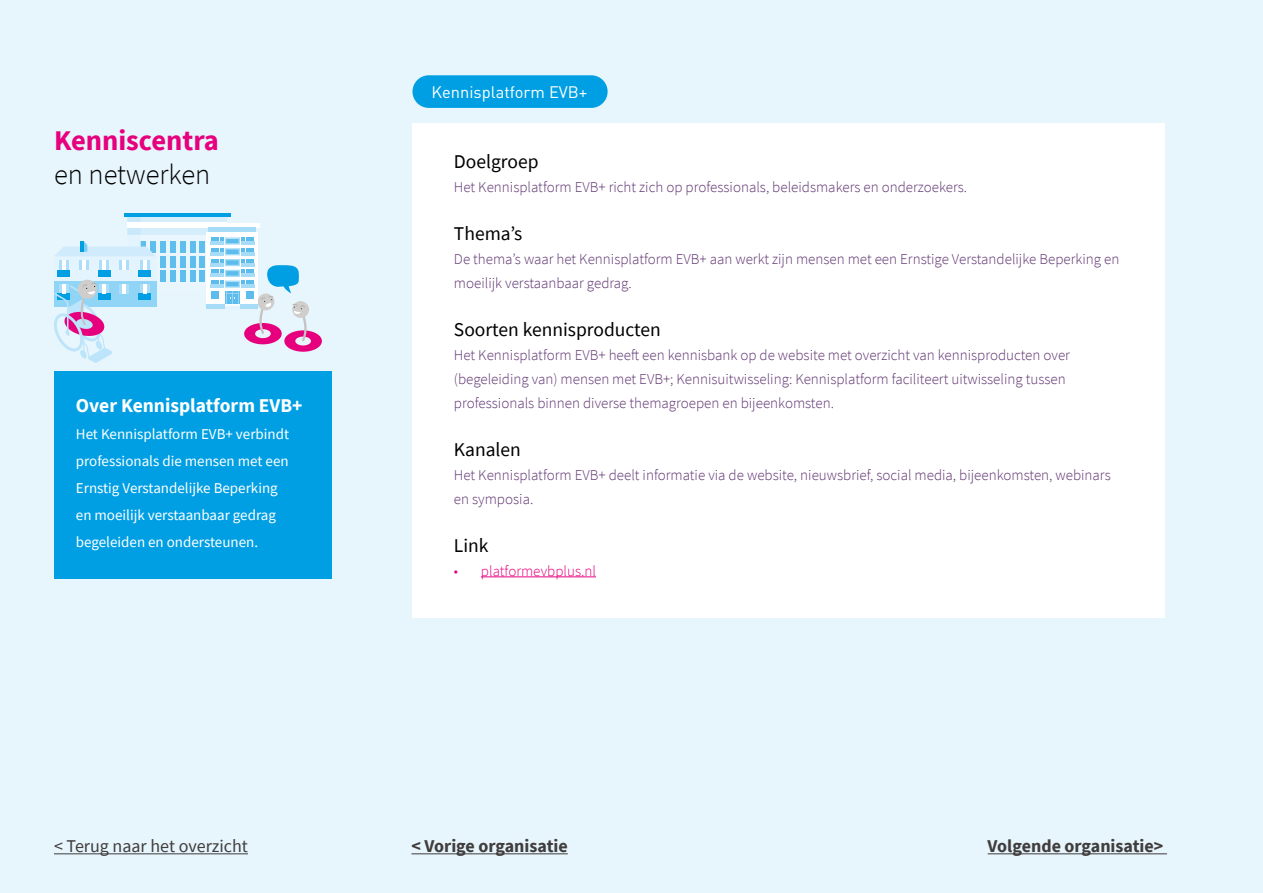
<style>
.page{position:relative;width:1263px;height:893px;background:#e7f5fc}
.page>*{position:absolute;margin:0;border:0;box-sizing:border-box;transform-origin:0 0}
.t1{font:700 28.5px "Source Sans Pro";color:#e6007d}
.t2{font:300 28.5px "Source Sans Pro";color:#000}
.t3{font:19.5px "Source Sans Pro";color:#000}
.t4{font:700 19.5px "Source Sans Pro";color:#fff}
.t5{font:700 18px "Source Sans Pro";color:#403d3d}
.t6{font:18px "Source Sans Pro";color:#403d3d}
.t7{font:16.5px "DIN Pro";color:#fff}
.t8{font:300 15px/24px "Source Sans Pro";color:#5e3370}
.t9{font:15px/27px "Source Sans Pro";color:#fff}
.t10{font:300 15px "Source Sans Pro";color:#e6007d}
</style>
<div class="page">
<hr style="left:54px;top:853px;width:194px;height:1px;background:#403d3d">
<hr style="left:988px;top:853px;width:179px;height:1px;background:#403d3d">
<hr style="left:411px;top:853px;width:157px;height:1px;background:#403d3d">
<div style="left:128px;top:215px;width:99px;height:74px;background:#d6eefc"></div>
<div style="left:128px;top:235px;width:99px;height:54px;background:#eaf6fe"></div>
<div style="left:128px;top:223px;width:99px;height:5px;background:#fff"></div>
<div style="left:160px;top:241px;width:6px;height:12px;background:#60beec"></div>
<div style="left:170px;top:241px;width:6px;height:12px;background:#60beec"></div>
<div style="left:180px;top:241px;width:5px;height:12px;background:#60beec"></div>
<div style="left:190px;top:241px;width:5px;height:12px;background:#60beec"></div>
<div style="left:200px;top:241px;width:5px;height:12px;background:#60beec"></div>
<div style="left:160px;top:256px;width:6px;height:11px;background:#60beec"></div>
<div style="left:170px;top:256px;width:6px;height:11px;background:#60beec"></div>
<div style="left:180px;top:256px;width:5px;height:11px;background:#60beec"></div>
<div style="left:190px;top:256px;width:5px;height:11px;background:#60beec"></div>
<div style="left:200px;top:256px;width:5px;height:11px;background:#60beec"></div>
<div style="left:160px;top:270px;width:6px;height:12px;background:#60beec"></div>
<div style="left:170px;top:270px;width:6px;height:12px;background:#60beec"></div>
<div style="left:180px;top:270px;width:5px;height:12px;background:#60beec"></div>
<div style="left:190px;top:270px;width:5px;height:12px;background:#60beec"></div>
<div style="left:200px;top:270px;width:5px;height:12px;background:#60beec"></div>
<hr style="left:124px;top:214px;width:106px;height:3px;background:#009fe3">
<div style="left:207px;top:232px;width:51px;height:72px;background:#fff"></div>
<svg style="left:208px;top:224px;width:52px;height:4px"></svg>
<hr style="left:209px;top:228px;width:47px;height:4px;background:#a7dcf8">
<hr style="left:207px;top:304px;width:51px;height:4px;background:#a7dcf8">
<svg style="left:210px;top:237px;width:112px;height:115px"></svg>
<svg style="left:54px;top:217px;width:102px;height:146px"></svg>
<div style="left:412px;top:123px;width:753px;height:495px;background:#fff"></div>
<div style="left:412px;top:75px;width:196px;height:33px;background:#009fe3;border-radius:16px"></div>
<div style="left:54px;top:371px;width:278px;height:207px;background:#009fe3"></div>
<hr style="left:481px;top:576px;width:115px;height:1px;background:#e6007d">
<h1 class="t1" style="left:54px;top:122px;width:166px">Kenniscentra</h1>
<h1 class="t2" style="left:54px;top:158px;width:158px">en netwerken</h1>
<h2 class="t4" style="left:76px;top:393px;width:228px">Over Kennisplatform EVB+</h2>
<p class="t9" style="left:76px;top:421px;width:215px">Het Kennisplatform EVB+ verbindt professionals die mensen met een Ernstig Verstandelijke Beperking en moeilijk verstaanbaar gedrag begeleiden en ondersteunen.</p>
<p class="t7" style="left:431px;top:81px;width:158px">Kennisplatform EVB+</p>
<h2 class="t3" style="left:454px;top:149px;width:86px">Doelgroep</h2>
<p class="t8" style="left:454px;top:175px;width:515px">Het Kennisplatform EVB+ richt zich op professionals, beleidsmakers en onderzoekers.</p>
<h2 class="t3" style="left:454px;top:221px;width:70px">Thema’s</h2>
<p class="t8" style="left:454px;top:247px;width:667px">De thema’s waar het Kennisplatform EVB+ aan werkt zijn mensen met een Ernstige Verstandelijke Beperking en moeilijk verstaanbaar gedrag.</p>
<h2 class="t3" style="left:454px;top:317px;width:208px">Soorten kennisproducten</h2>
<p class="t8" style="left:454px;top:343px;width:618px">Het Kennisplatform EVB+ heeft een kennisbank op de website met overzicht van kennisproducten over (begeleiding van) mensen met EVB+; Kennisuitwisseling: Kennisplatform faciliteert uitwisseling tussen professionals binnen diverse themagroepen en bijeenkomsten.</p>
<h2 class="t3" style="left:454px;top:437px;width:68px">Kanalen</h2>
<p class="t8" style="left:454px;top:463px;width:658px">Het Kennisplatform EVB+ deelt informatie via de website, nieuwsbrief, social media, bijeenkomsten, webinars en symposia.</p>
<h2 class="t3" style="left:454px;top:533px;width:36px">Link</h2>
<p class="t10" style="left:454px;top:562px;width:143px">• platformevbplus.nl</p>
<p class="t6" style="left:54px;top:835px;width:195px">&lt; Terug naar het overzicht</p>
<p class="t5" style="left:411px;top:834px;width:158px">&lt; Vorige organisatie</p>
<p class="t5" style="left:988px;top:834px;width:177px">Volgende organisatie&gt;</p>
</div>
